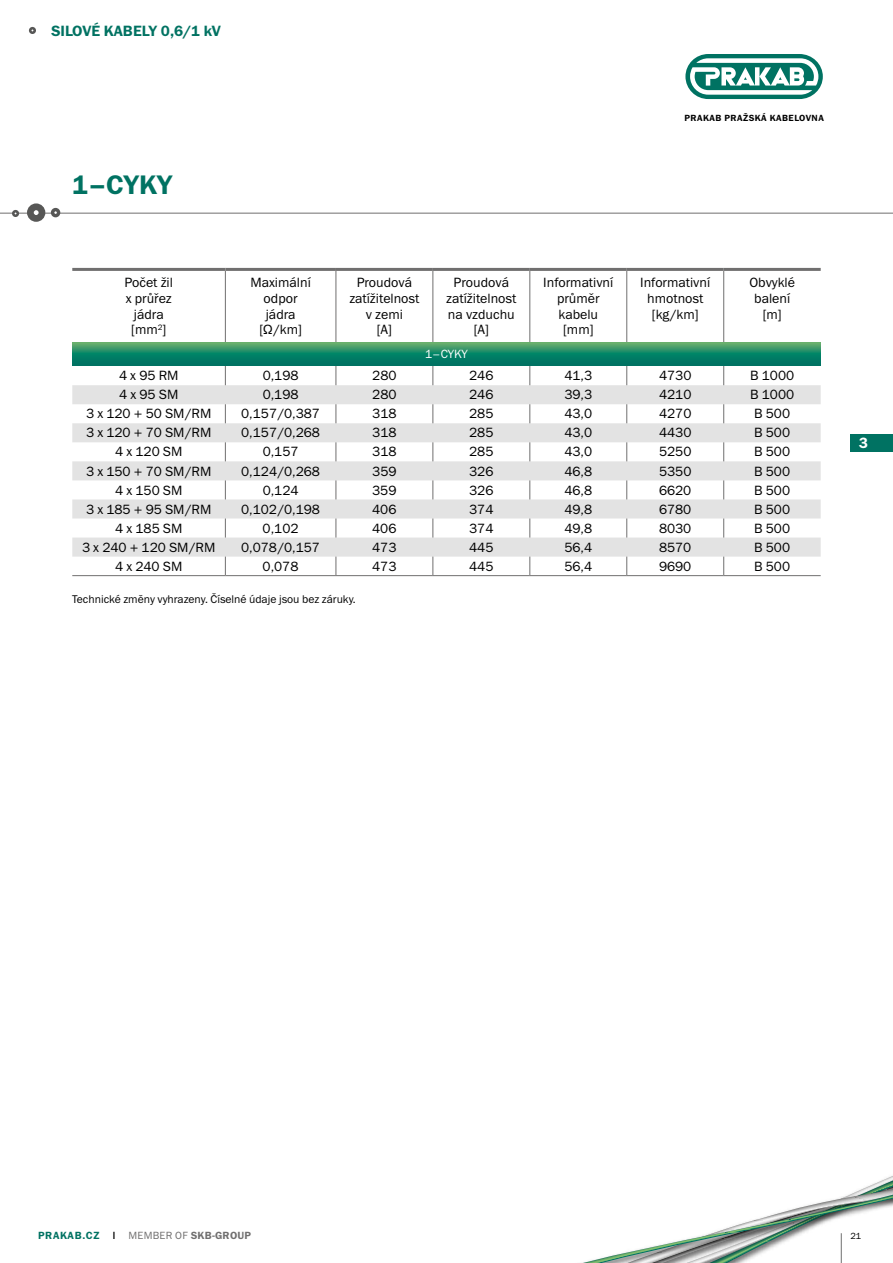
<style>
.page{position:relative;width:893px;height:1263px;background:#fff}
.page>*{position:absolute;margin:0;border:0;box-sizing:border-box;transform-origin:0 0}
.t1{font:27px "Franklin Gothic Demi ITC";color:#007262}
.t2{font:15px "Franklin Gothic Demi ITC";color:#007262}
.t3{font:15px "Franklin Gothic Demi ITC";color:#fff}
.t4{font:13.5px/15.8px "Franklin Gothic Book ITC";color:#000;text-align:center}
.t5{font:12px "Franklin Gothic Book ITC";color:#fff}
.t6{font:11.25px "Franklin Gothic Book ITC";color:#000}
.t7{font:10.5px "Franklin Gothic Demi ITC";letter-spacing:.04em;color:#007262}
.t8{font:9px "Franklin Gothic Demi ITC";letter-spacing:.05em;color:#000}
.t9{font:9px "Franklin Gothic Book ITC";color:#000}
.s1{color:#000}
.s2{font-family:"Franklin Gothic Book ITC";color:#706f6f}
.s3{color:#706f6f}
</style>
<div class="page">
<svg style="left:583px;top:1176px;width:310px;height:87px"></svg>
<hr style="left:841px;top:1233px;width:1px;height:30px;background:#706f6f">
<svg style="left:29px;top:27px;width:7px;height:7px"></svg>
<hr style="left:0;top:213px;width:893px;height:1px;background:#706f6f">
<div style="left:27px;top:203px;width:18px;height:19px;background:#575756;border-radius:50%"></div>
<svg style="left:34px;top:210px;width:5px;height:5px"></svg>
<svg style="left:51px;top:208px;width:9px;height:9px"></svg>
<svg style="left:12px;top:210px;width:7px;height:7px"></svg>
<svg style="left:685px;top:54px;width:138px;height:45px"></svg>
<div style="left:850px;top:434px;width:43px;height:17px;background:#007262"></div>
<svg style="left:72px;top:385px;width:749px;height:172px;fill:#e3e3e3"></svg>
<hr style="left:225px;top:271px;width:1px;height:72px;background:#706f6f">
<hr style="left:336px;top:271px;width:1px;height:72px;background:#706f6f">
<hr style="left:432px;top:271px;width:1px;height:72px;background:#706f6f">
<hr style="left:529px;top:271px;width:1px;height:72px;background:#706f6f">
<hr style="left:626px;top:271px;width:1px;height:72px;background:#706f6f">
<hr style="left:723px;top:271px;width:1px;height:72px;background:#706f6f">
<svg style="left:225px;top:366px;width:1px;height:19px"></svg>
<svg style="left:336px;top:366px;width:1px;height:19px"></svg>
<svg style="left:432px;top:366px;width:1px;height:19px"></svg>
<svg style="left:529px;top:366px;width:1px;height:19px"></svg>
<svg style="left:626px;top:366px;width:1px;height:19px"></svg>
<svg style="left:723px;top:366px;width:1px;height:19px"></svg>
<svg style="left:225px;top:404px;width:1px;height:19px"></svg>
<svg style="left:336px;top:404px;width:1px;height:19px"></svg>
<svg style="left:432px;top:404px;width:1px;height:19px"></svg>
<svg style="left:529px;top:404px;width:1px;height:19px"></svg>
<svg style="left:626px;top:404px;width:1px;height:19px"></svg>
<svg style="left:723px;top:404px;width:1px;height:19px"></svg>
<svg style="left:225px;top:442px;width:1px;height:19px"></svg>
<svg style="left:336px;top:442px;width:1px;height:19px"></svg>
<svg style="left:432px;top:442px;width:1px;height:19px"></svg>
<svg style="left:529px;top:442px;width:1px;height:19px"></svg>
<svg style="left:626px;top:442px;width:1px;height:19px"></svg>
<svg style="left:723px;top:442px;width:1px;height:19px"></svg>
<svg style="left:225px;top:480px;width:1px;height:19px"></svg>
<svg style="left:336px;top:480px;width:1px;height:19px"></svg>
<svg style="left:432px;top:480px;width:1px;height:19px"></svg>
<svg style="left:529px;top:480px;width:1px;height:19px"></svg>
<svg style="left:626px;top:480px;width:1px;height:19px"></svg>
<svg style="left:723px;top:480px;width:1px;height:19px"></svg>
<svg style="left:225px;top:518px;width:1px;height:19px"></svg>
<svg style="left:336px;top:518px;width:1px;height:19px"></svg>
<svg style="left:432px;top:518px;width:1px;height:19px"></svg>
<svg style="left:529px;top:518px;width:1px;height:19px"></svg>
<svg style="left:626px;top:518px;width:1px;height:19px"></svg>
<svg style="left:723px;top:518px;width:1px;height:19px"></svg>
<svg style="left:225px;top:557px;width:1px;height:18px"></svg>
<svg style="left:336px;top:557px;width:1px;height:18px"></svg>
<svg style="left:432px;top:557px;width:1px;height:18px"></svg>
<svg style="left:529px;top:557px;width:1px;height:18px"></svg>
<svg style="left:626px;top:557px;width:1px;height:18px"></svg>
<svg style="left:723px;top:557px;width:1px;height:18px"></svg>
<hr style="left:72px;top:575px;width:153px;height:1px;background:#706f6f">
<hr style="left:225px;top:575px;width:111px;height:1px;background:#706f6f">
<hr style="left:336px;top:575px;width:97px;height:1px;background:#706f6f">
<hr style="left:433px;top:575px;width:97px;height:1px;background:#706f6f">
<hr style="left:530px;top:575px;width:97px;height:1px;background:#706f6f">
<hr style="left:627px;top:575px;width:97px;height:1px;background:#706f6f">
<hr style="left:724px;top:575px;width:97px;height:1px;background:#706f6f">
<hr style="left:72px;top:268px;width:153px;height:3px;background:#706f6f">
<hr style="left:225px;top:268px;width:111px;height:3px;background:#706f6f">
<hr style="left:336px;top:268px;width:97px;height:3px;background:#706f6f">
<hr style="left:433px;top:268px;width:97px;height:3px;background:#706f6f">
<hr style="left:530px;top:268px;width:97px;height:3px;background:#706f6f">
<hr style="left:627px;top:268px;width:97px;height:3px;background:#706f6f">
<hr style="left:724px;top:268px;width:97px;height:3px;background:#706f6f">
<svg style="left:72px;top:343px;width:749px;height:22px"></svg>
<p class="t2" style="left:51px;top:22px;width:171px">SILOVÉ KABELY 0,6/1 kV</p>
<h1 class="t1" style="left:72px;top:169px;width:102px">1–CYKY</h1>
<p class="t8" style="left:684px;top:113px;width:141px">PRAKAB PRAŽSKÁ KABELOVNA</p>
<p class="t4" style="left:125px;top:274px;width:50px">Počet žil x průřez jádra [mm<sup>2</sup>]</p>
<p class="t4" style="left:250px;top:274px;width:62px">Maximální odpor jádra [Ω/km]</p>
<p class="t4" style="left:349px;top:274px;width:72px">Proudová zatížitelnost v zemi<br>[A]</p>
<p class="t4" style="left:446px;top:274px;width:72px">Proudová zatížitelnost na vzduchu [A]</p>
<p class="t4" style="left:543px;top:274px;width:72px">Informativní průměr kabelu [mm]</p>
<p class="t4" style="left:640px;top:274px;width:72px">Informativní hmotnost [kg/km]</p>
<p class="t4" style="left:749px;top:274px;width:47px">Obvyklé balení [m]</p>
<p class="t5" style="left:425px;top:346px;width:44px">1–CYKY</p>
<p class="t4" style="left:119px;top:368px;width:61px">4 x 95 RM</p>
<p class="t4" style="left:263px;top:368px;width:37px">0,198</p>
<p class="t4" style="left:372px;top:368px;width:26px">280</p>
<p class="t4" style="left:469px;top:368px;width:26px">246</p>
<p class="t4" style="left:564px;top:368px;width:29px">41,3</p>
<p class="t4" style="left:659px;top:368px;width:34px">4730</p>
<p class="t4" style="left:750px;top:368px;width:46px">B 1000</p>
<p class="t4" style="left:119px;top:387px;width:61px">4 x 95 SM</p>
<p class="t4" style="left:263px;top:387px;width:37px">0,198</p>
<p class="t4" style="left:372px;top:387px;width:26px">280</p>
<p class="t4" style="left:469px;top:387px;width:26px">246</p>
<p class="t4" style="left:564px;top:387px;width:29px">39,3</p>
<p class="t4" style="left:659px;top:387px;width:34px">4210</p>
<p class="t4" style="left:750px;top:387px;width:46px">B 1000</p>
<p class="t4" style="left:86px;top:406px;width:127px">3 x 120 + 50 SM/RM</p>
<p class="t4" style="left:241px;top:406px;width:80px">0,157/0,387</p>
<p class="t4" style="left:372px;top:406px;width:26px">318</p>
<p class="t4" style="left:469px;top:406px;width:26px">285</p>
<p class="t4" style="left:564px;top:406px;width:29px">43,0</p>
<p class="t4" style="left:659px;top:406px;width:34px">4270</p>
<p class="t4" style="left:754px;top:406px;width:37px">B 500</p>
<p class="t4" style="left:86px;top:425px;width:127px">3 x 120 + 70 SM/RM</p>
<p class="t4" style="left:241px;top:425px;width:80px">0,157/0,268</p>
<p class="t4" style="left:372px;top:425px;width:26px">318</p>
<p class="t4" style="left:469px;top:425px;width:26px">285</p>
<p class="t4" style="left:564px;top:425px;width:29px">43,0</p>
<p class="t4" style="left:659px;top:425px;width:34px">4430</p>
<p class="t4" style="left:754px;top:425px;width:37px">B 500</p>
<p class="t4" style="left:115px;top:444px;width:69px">4 x 120 SM</p>
<p class="t4" style="left:263px;top:444px;width:37px">0,157</p>
<p class="t4" style="left:372px;top:444px;width:26px">318</p>
<p class="t4" style="left:469px;top:444px;width:26px">285</p>
<p class="t4" style="left:564px;top:444px;width:29px">43,0</p>
<p class="t4" style="left:659px;top:444px;width:34px">5250</p>
<p class="t4" style="left:754px;top:444px;width:37px">B 500</p>
<p class="t4" style="left:86px;top:463px;width:127px">3 x 150 + 70 SM/RM</p>
<p class="t4" style="left:241px;top:463px;width:80px">0,124/0,268</p>
<p class="t4" style="left:372px;top:463px;width:26px">359</p>
<p class="t4" style="left:469px;top:463px;width:26px">326</p>
<p class="t4" style="left:564px;top:463px;width:29px">46,8</p>
<p class="t4" style="left:659px;top:463px;width:34px">5350</p>
<p class="t4" style="left:754px;top:463px;width:37px">B 500</p>
<p class="t4" style="left:115px;top:482px;width:69px">4 x 150 SM</p>
<p class="t4" style="left:263px;top:482px;width:37px">0,124</p>
<p class="t4" style="left:372px;top:482px;width:26px">359</p>
<p class="t4" style="left:469px;top:482px;width:26px">326</p>
<p class="t4" style="left:564px;top:482px;width:29px">46,8</p>
<p class="t4" style="left:659px;top:482px;width:34px">6620</p>
<p class="t4" style="left:754px;top:482px;width:37px">B 500</p>
<p class="t4" style="left:86px;top:501px;width:127px">3 x 185 + 95 SM/RM</p>
<p class="t4" style="left:241px;top:501px;width:80px">0,102/0,198</p>
<p class="t4" style="left:372px;top:501px;width:26px">406</p>
<p class="t4" style="left:469px;top:501px;width:26px">374</p>
<p class="t4" style="left:564px;top:501px;width:29px">49,8</p>
<p class="t4" style="left:659px;top:501px;width:34px">6780</p>
<p class="t4" style="left:754px;top:501px;width:37px">B 500</p>
<p class="t4" style="left:115px;top:520px;width:69px">4 x 185 SM</p>
<p class="t4" style="left:263px;top:520px;width:37px">0,102</p>
<p class="t4" style="left:372px;top:520px;width:26px">406</p>
<p class="t4" style="left:469px;top:520px;width:26px">374</p>
<p class="t4" style="left:564px;top:520px;width:29px">49,8</p>
<p class="t4" style="left:659px;top:520px;width:34px">8030</p>
<p class="t4" style="left:754px;top:520px;width:37px">B 500</p>
<p class="t4" style="left:82px;top:539px;width:135px">3 x 240 + 120 SM/RM</p>
<p class="t4" style="left:241px;top:539px;width:80px">0,078/0,157</p>
<p class="t4" style="left:372px;top:539px;width:26px">473</p>
<p class="t4" style="left:469px;top:539px;width:26px">445</p>
<p class="t4" style="left:564px;top:539px;width:29px">56,4</p>
<p class="t4" style="left:659px;top:539px;width:34px">8570</p>
<p class="t4" style="left:754px;top:539px;width:37px">B 500</p>
<p class="t4" style="left:115px;top:558px;width:69px">4 x 240 SM</p>
<p class="t4" style="left:263px;top:558px;width:37px">0,078</p>
<p class="t4" style="left:372px;top:558px;width:26px">473</p>
<p class="t4" style="left:469px;top:558px;width:26px">445</p>
<p class="t4" style="left:564px;top:558px;width:29px">56,4</p>
<p class="t4" style="left:659px;top:558px;width:34px">9690</p>
<p class="t4" style="left:754px;top:558px;width:37px">B 500</p>
<p class="t6" style="left:72px;top:592px;width:285px">Technické změny vyhrazeny. Číselné údaje jsou bez záruky.</p>
<p class="t3" style="left:859px;top:434px;width:11px">3</p>
<p class="t7" style="left:38px;top:1229px;width:215px">PRAKAB.CZ <span class="s1">|</span> <span class="s2">MEMBER OF</span> <span class="s3">SKB-GROUP</span></p>
<p class="t9" style="left:850px;top:1230px;width:12px">21</p>
</div>
